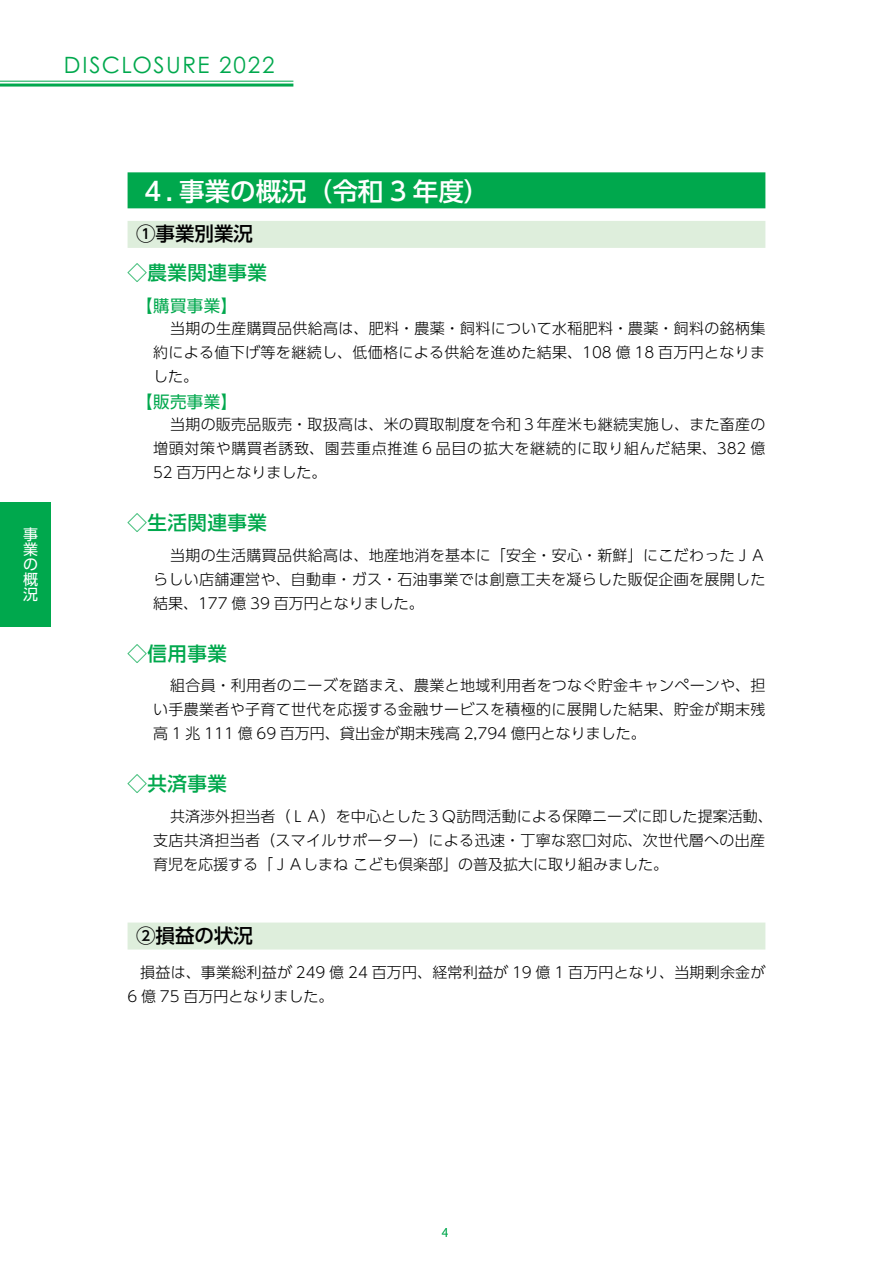
<style>
.page{position:relative;width:893px;height:1263px;background:#fff}
.page>*{position:absolute;margin:0;border:0;box-sizing:border-box;transform-origin:0 0}
.t1{font:500 25.5px "UD Shin Go Pro";color:#fff}
.t2{font:22.5px "Century Gothic Pro";letter-spacing:.07em;color:#00a84d}
.t3{font:500 19.5px "UD Shin Go Pro";letter-spacing:.025em;color:#00a84d}
.t4{font:500 19.5px "UD Shin Go Pro";color:#000}
.t5{font:16.5px "UD Shin Go Pro";letter-spacing:.025em;color:#00a84d}
.t6{font:300 15px/24px "UD Shin Go Pro";letter-spacing:.015em;color:#000;text-align:justify}
.t7{font:15px/15px "UD Shin Go Pro";color:#fff;text-align:justify}
.t8{font:300 12px "Koz Go Pr 6 N";color:#00a84d}
</style>
<div class="page">
<hr style="left:0;top:84px;width:293px;height:3px;background:#00a84d">
<hr style="left:0;top:81px;width:293px;height:1px;background:#00a84d">
<div style="left:0;top:502px;width:51px;height:125px;background:#00a84d"></div>
<div style="left:128px;top:172px;width:637px;height:36px;background:#00a84d"></div>
<div style="left:128px;top:221px;width:637px;height:27px;background:#deeedc"></div>
<div style="left:128px;top:922px;width:637px;height:27px;background:#deeedc"></div>
<h2 class="t2" style="left:64px;top:52px;width:212px">DISCLOSURE 2022</h2>
<p class="t7" style="left:23px;top:527px;width:16px">事業の概況</p>
<h1 class="t1" style="left:140px;top:171px;width:351px">４. 事業の概況（令和 3 年度）</h1>
<h3 class="t4" style="left:136px;top:218px;width:119px">①事業別業況</h3>
<h3 class="t3" style="left:128px;top:257px;width:141px">◇農業関連事業</h3>
<p class="t5" style="left:128px;top:292px;width:111px">　【購買事業】</p>
<p class="t6" style="left:153px;top:316px;width:614px;text-indent:17px">当期の生産購買品供給高は、肥料・農薬・飼料について水稲肥料・農薬・飼料の銘柄集約による値下げ等を継続し、低価格による供給を進めた結果、108 億 18 百万円となりました。</p>
<p class="t5" style="left:128px;top:388px;width:111px">　【販売事業】</p>
<p class="t6" style="left:153px;top:412px;width:614px;text-indent:17px">当期の販売品販売・取扱高は、米の買取制度を令和３年産米も継続実施し、また畜産の増頭対策や購買者誘致、園芸重点推進 6 品目の拡大を継続的に取り組んだ結果、382 億52 百万円となりました。</p>
<h3 class="t3" style="left:128px;top:507px;width:141px">◇生活関連事業</h3>
<p class="t6" style="left:153px;top:543px;width:614px;text-indent:17px">当期の生活購買品供給高は、地産地消を基本に「安全・安心・新鮮」にこだわったＪＡらしい店舗運営や、自動車・ガス・石油事業では創意工夫を凝らした販促企画を展開した結果、177 億 39 百万円となりました。</p>
<h3 class="t3" style="left:128px;top:638px;width:101px">◇信用事業</h3>
<p class="t6" style="left:153px;top:673px;width:614px;text-indent:17px">組合員・利用者のニーズを踏まえ、農業と地域利用者をつなぐ貯金キャンペーンや、担い手農業者や子育て世代を応援する金融サービスを積極的に展開した結果、貯金が期末残高 1 兆 111 億 69 百万円、貸出金が期末残高 2,794 億円となりました。</p>
<h3 class="t3" style="left:128px;top:768px;width:101px">◇共済事業</h3>
<p class="t6" style="left:153px;top:804px;width:621px;text-align:left;text-indent:17px">共済渉外担当者（ＬＡ）を中心とした３Ｑ訪問活動による保障ニーズに即した提案活動、支店共済担当者（スマイルサポーター）による迅速・丁寧な窓口対応、次世代層への出産育児を応援する「ＪＡしまね こども倶楽部」の普及拡大に取り組みました。</p>
<h3 class="t4" style="left:136px;top:920px;width:119px">②損益の状況</h3>
<p class="t6" style="left:128px;top:959px;width:639px;text-indent:13px">損益は、事業総利益が 249 億 24 百万円、経常利益が 19 億 1 百万円となり、当期剰余金が<br>6 億 75 百万円となりました。</p>
<p class="t8" style="left:442px;top:1225px;width:8px">4</p>
</div>
